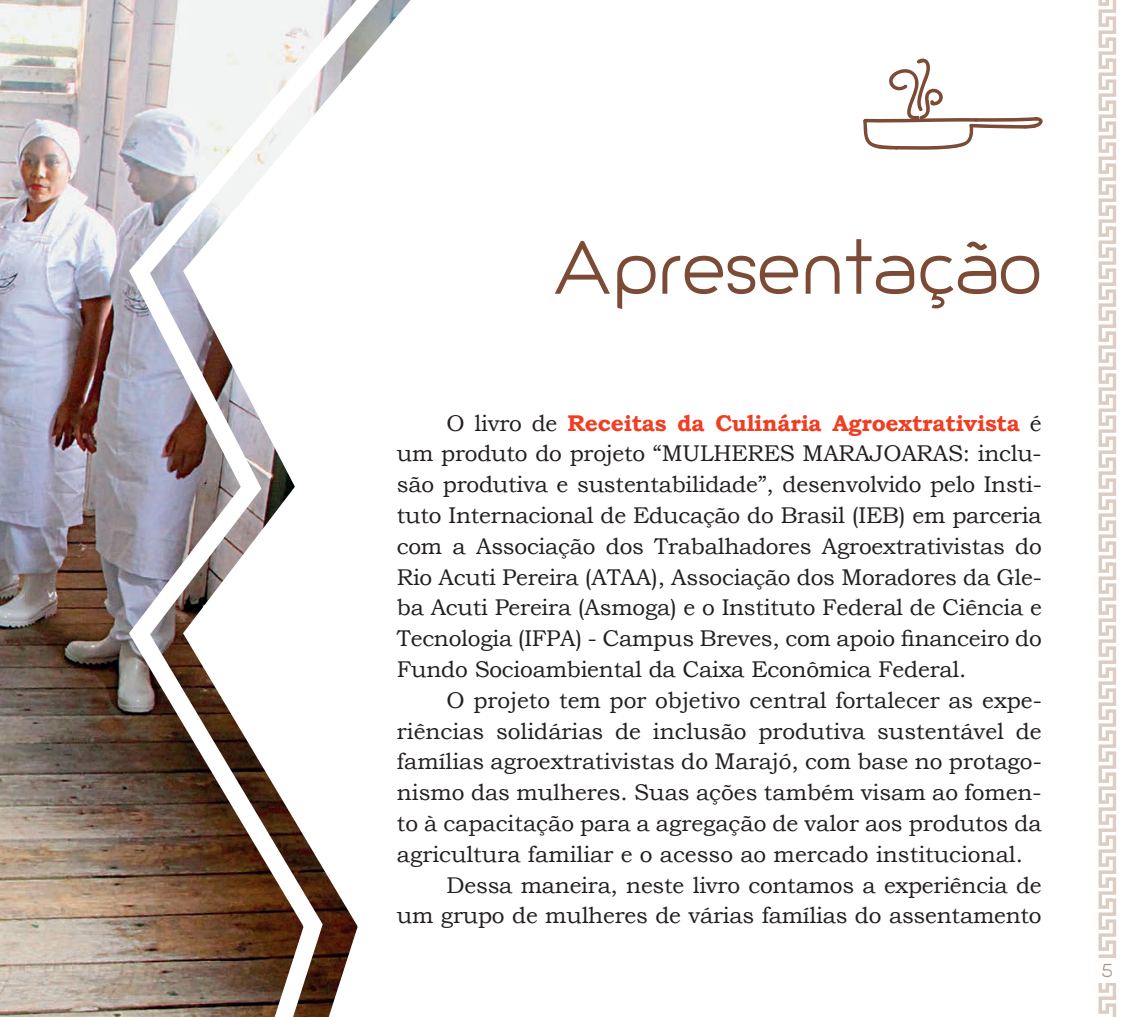
<style>
.page{position:relative;width:1141px;height:1017px;background:#fff}
.page>*{position:absolute;margin:0;border:0;box-sizing:border-box;transform-origin:0 0}
.t1{font:70px "Giorgio";color:#7b4b35}
.t2{font:22.75px/30.8px "Bookman Old Style";letter-spacing:-.01em;color:#231f20;text-align:justify}
.t3{font:17.5px "Giorgio";color:#b19281}
.s1{font-weight:700;color:#ef3e22}
</style>
<div class="page">
<svg style="left:1098px;top:0;width:18px;height:1017px"></svg>
<div style="left:1074px;top:958px;width:67px;height:24px;background:#fff"></div>
<img style="left:0;top:0;width:127px;height:1017px">
<img style="left:127px;top:0;width:54px;height:1017px">
<svg style="left:181px;top:0;width:230px;height:1017px"></svg>
<svg style="left:863px;top:58px;width:180px;height:92px"></svg>
<h1 class="t1" style="left:553px;top:224px;width:491px">Apresentação</h1>
<p class="t2" style="left:397px;top:408px;width:646px;text-indent:50px">O livro de <span class="s1">Receitas da Culinária Agroextrativista</span> é um produto do projeto “MULHERES MARAJOARAS: inclu&shy;são produtiva e sustentabilidade”, desenvolvido pelo Insti&shy;tuto Internacional de Educação do Brasil (IEB) em parceria com a Associação dos Trabalhadores Agroextrativistas do Rio Acuti Pereira (ATAA), Associação dos Moradores da Gle&shy;ba Acuti Pereira (Asmoga) e o Instituto Federal de Ciência e Tecnologia (IFPA) - Campus Breves, com apoio financeiro do Fundo Socioambiental da Caixa Econômica Federal.</p>
<p class="t2" style="left:397px;top:685px;width:646px;text-indent:50px">O projeto tem por objetivo central fortalecer as expe&shy;riências solidárias de inclusão produtiva sustentável de famílias agroextrativistas do Marajó, com base no protago&shy;nismo das mulheres. Suas ações também visam ao fomen&shy;to à capacitação para a agregação de valor aos produtos da agricultura familiar e o acesso ao mercado institucional.</p>
<p class="t2" style="left:397px;top:870px;width:646px;text-align:right">Dessa maneira, neste livro contamos a experiência de<br>um grupo de mulheres de várias famílias do assentamento</p>
<p class="t3" style="left:1102px;top:959px;width:12px">5</p>
</div>
